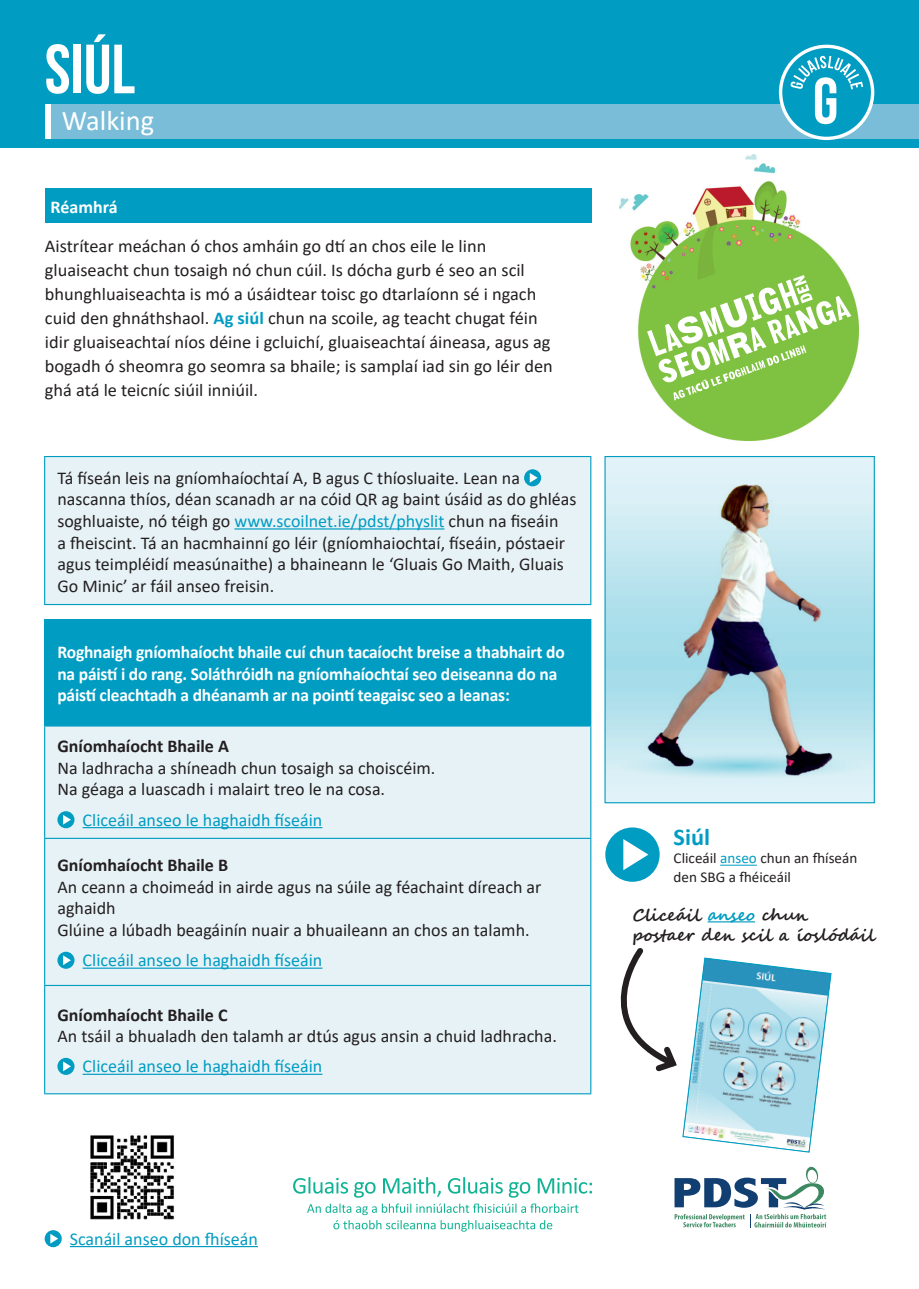
<style>
.page{position:relative;width:919px;height:1289px;background:#fff}
.page>*{position:absolute;margin:0;border:0;box-sizing:border-box;transform-origin:0 0}
.t1{font:700 69.45px "Bebas Neue";color:#fff}
.t2{font:28.5px "Calibri";color:#fff}
.t3{font:700 24px "Calibri";color:#009cc2}
.t4{font:18px/21.6px "Calibri";color:#231f20}
.t5{font:700 18px/21.6px "Calibri";letter-spacing:-.01em;color:#fff}
.t6{font:18px "Calibri";color:#009cc2}
.t7{font:700 18px "Calibri";color:#231f20}
.t8{font:700 16.65px/20px "Segoe Script";color:#231f20}
.t9{font:15px/18px "Calibri";color:#231f20}
.s1{font-weight:700;color:#009cc2}
.s2{color:#009cc2}
</style>
<div class="page">
<div style="left:0;top:0;width:918px;height:148px;background:#009cc2"></div>
<div style="left:50px;top:104px;width:868px;height:35px;background:#7abdd8"></div>
<div style="left:45px;top:104px;width:5px;height:35px;background:#fff"></div>
<svg style="left:780px;top:46px;width:92px;height:93px"></svg>
<svg style="left:790px;top:56px;width:73px;height:68px"></svg>
<div style="left:778px;top:45px;width:96px;height:95px;border:3px solid #fff;border-radius:50%"></div>
<img style="left:606px;top:458px;width:266px;height:343px">
<div style="left:604px;top:456px;width:270px;height:347px;border:1px solid #009cc2"></div>
<div style="left:45px;top:188px;width:546px;height:35px;background:#009cc2"></div>
<div style="left:605px;top:827px;width:54px;height:54px;background:#009cc2;border-radius:50%"></div>
<svg style="left:623px;top:839px;width:25px;height:31px"></svg>
<svg style="left:674px;top:1166px;width:153px;height:61px"></svg>
<div style="left:45px;top:619px;width:545px;height:107px;background:#009cc2"></div>
<div style="left:45px;top:726px;width:545px;height:367px;background:#e7f2f7"></div>
<hr style="left:44px;top:620px;width:1px;height:105px;background:#009cc2">
<hr style="left:44px;top:619px;width:547px;height:1px;background:#009cc2">
<hr style="left:590px;top:620px;width:1px;height:105px;background:#009cc2">
<hr style="left:44px;top:726px;width:1px;height:111px;background:#009cc2">
<hr style="left:44px;top:839px;width:1px;height:145px;background:#009cc2">
<hr style="left:44px;top:986px;width:1px;height:107px;background:#009cc2">
<hr style="left:44px;top:725px;width:547px;height:1px;background:#009cc2">
<hr style="left:590px;top:726px;width:1px;height:111px;background:#009cc2">
<hr style="left:590px;top:839px;width:1px;height:145px;background:#009cc2">
<hr style="left:44px;top:837px;width:547px;height:2px;background:#009cc2">
<hr style="left:44px;top:984px;width:547px;height:2px;background:#009cc2">
<hr style="left:44px;top:1093px;width:547px;height:1px;background:#009cc2">
<hr style="left:83px;top:827px;width:239px;height:1px;background:#009cc2">
<div style="left:57px;top:811px;width:17px;height:17px;background:#009cc2;border-radius:50%"></div>
<svg style="left:63px;top:815px;width:8px;height:9px"></svg>
<hr style="left:83px;top:967px;width:239px;height:1px;background:#009cc2">
<div style="left:57px;top:951px;width:17px;height:17px;background:#009cc2;border-radius:50%"></div>
<svg style="left:63px;top:955px;width:8px;height:10px"></svg>
<hr style="left:83px;top:1073px;width:239px;height:1px;background:#009cc2">
<svg style="left:57px;top:1057px;width:17px;height:17px"></svg>
<svg style="left:63px;top:1061px;width:8px;height:10px"></svg>
<div style="left:45px;top:456px;width:545px;height:148px;background:#e7f2f7"></div>
<hr style="left:44px;top:457px;width:1px;height:147px;background:#009cc2">
<hr style="left:44px;top:456px;width:547px;height:1px;background:#009cc2">
<hr style="left:590px;top:457px;width:1px;height:147px;background:#009cc2">
<hr style="left:44px;top:604px;width:547px;height:1px;background:#009cc2">
<hr style="left:234px;top:528px;width:210px;height:1px;background:#009cc2">
<div style="left:524px;top:469px;width:17px;height:17px;background:#009cc2;border-radius:50%"></div>
<svg style="left:529px;top:473px;width:8px;height:9px"></svg>
<hr style="left:720px;top:864px;width:36px;height:1px;background:#009cc2">
<hr style="left:707px;top:921px;width:47px;height:1px;background:#009cc2">
<svg style="left:586px;top:944px;width:245px;height:209px"></svg>
<hr style="left:70px;top:1245px;width:188px;height:2px;background:#009cc2">
<div style="left:45px;top:1230px;width:17px;height:17px;background:#009cc2;border-radius:50%"></div>
<svg style="left:50px;top:1234px;width:8px;height:9px"></svg>
<svg style="left:293px;top:1177px;width:299px;height:54px"></svg>
<img style="left:619px;top:155px;width:239px;height:285px">
<svg style="left:647px;top:275px;width:204px;height:125px"></svg>
<img style="left:90px;top:1135px;width:85px;height:85px">
<h1 class="t1" style="left:45px;top:31px;width:92px">Siúl</h1>
<h2 class="t2" style="left:62px;top:101px;width:94px">Walking</h2>
<p class="t5" style="left:51px;top:195px;width:69px">Réamhrá</p>
<p class="t4" style="left:45px;top:234px;width:509px;line-height:24px">Aistrítear meáchan ó chos amháin go dtí an chos eile le linn gluaiseacht chun tosaigh nó chun cúil. Is dócha gurb é seo an scil bhunghluaiseachta is mó a úsáidtear toisc go dtarlaíonn sé i ngach cuid den ghnáthshaol. <span class="s1">Ag siúl</span> chun na scoile, ag teacht chugat féin idir gluaiseachtaí níos déine i gcluichí, gluaiseachtaí áineasa, agus ag bogadh ó sheomra go seomra sa bhaile; is samplaí iad sin go léir den ghá atá le teicníc siúil inniúil.</p>
<p class="t4" style="left:57px;top:466px;width:520px">Tá físeán leis na gníomhaíochtaí A, B agus C thíosluaite. Lean na nascanna thíos, déan scanadh ar na cóid QR ag baint úsáid as do ghléas soghluaiste, nó téigh go <span class="s2">www.scoilnet.ie/pdst/physlit</span> chun na fiseáin<br>a fheiscint. Tá an hacmhainní go léir (gníomhaiochtaí, físeáin, póstaeir agus teimpléidí measúnaithe) a bhaineann le ‘Gluais Go Maith, Gluais Go Minic’ ar fáil anseo freisin.</p>
<p class="t5" style="left:57px;top:641px;width:509px">Roghnaigh gníomhaíocht bhaile cuí chun tacaíocht breise a thabhairt do na páistí i do rang. Soláthróidh na gníomhaíochtaí seo deiseanna do na páistí cleachtadh a dhéanamh ar na pointí teagaisc seo a leanas:</p>
<p class="t7" style="left:57px;top:733px;width:173px">Gníomhaíocht Bhaile A</p>
<p class="t4" style="left:57px;top:756px;width:379px">Na ladhracha a shíneadh chun tosaigh sa choiscéim.<br>Na géaga a luascadh i malairt treo le na cosa.</p>
<p class="t6" style="left:83px;top:807px;width:241px">Cliceáil anseo le haghaidh físeáin</p>
<p class="t7" style="left:57px;top:852px;width:172px">Gníomhaíocht Bhaile B</p>
<p class="t4" style="left:57px;top:875px;width:485px">An ceann a choimeád in airde agus na súile ag féachaint díreach ar aghaidh<br>Glúine a lúbadh beagáinín nuair a bhuaileann an chos an talamh.</p>
<p class="t6" style="left:83px;top:947px;width:241px">Cliceáil anseo le haghaidh físeáin</p>
<p class="t7" style="left:57px;top:1001px;width:172px">Gníomhaíocht Bhaile C</p>
<p class="t4" style="left:57px;top:1024px;width:501px">An tsáil a bhualadh den talamh ar dtús agus ansin a chuid ladhracha.</p>
<p class="t6" style="left:83px;top:1053px;width:241px">Cliceáil anseo le haghaidh físeáin</p>
<h3 class="t3" style="left:673px;top:820px;width:38px">Siúl</h3>
<p class="t9" style="left:673px;top:849px;width:185px">Cliceáil <span class="s2">anseo</span> chun an fhíseán den SBG a fhéiceáil</p>
<p class="t8" style="left:632px;top:905px;width:244px">Cliceáil <span class="s2">anseo</span> chun<br>postaer den scil a íoslódáil</p>
<p class="t6" style="left:70px;top:1225px;width:189px">Scanáil anseo don fhíseán</p>
</div>
